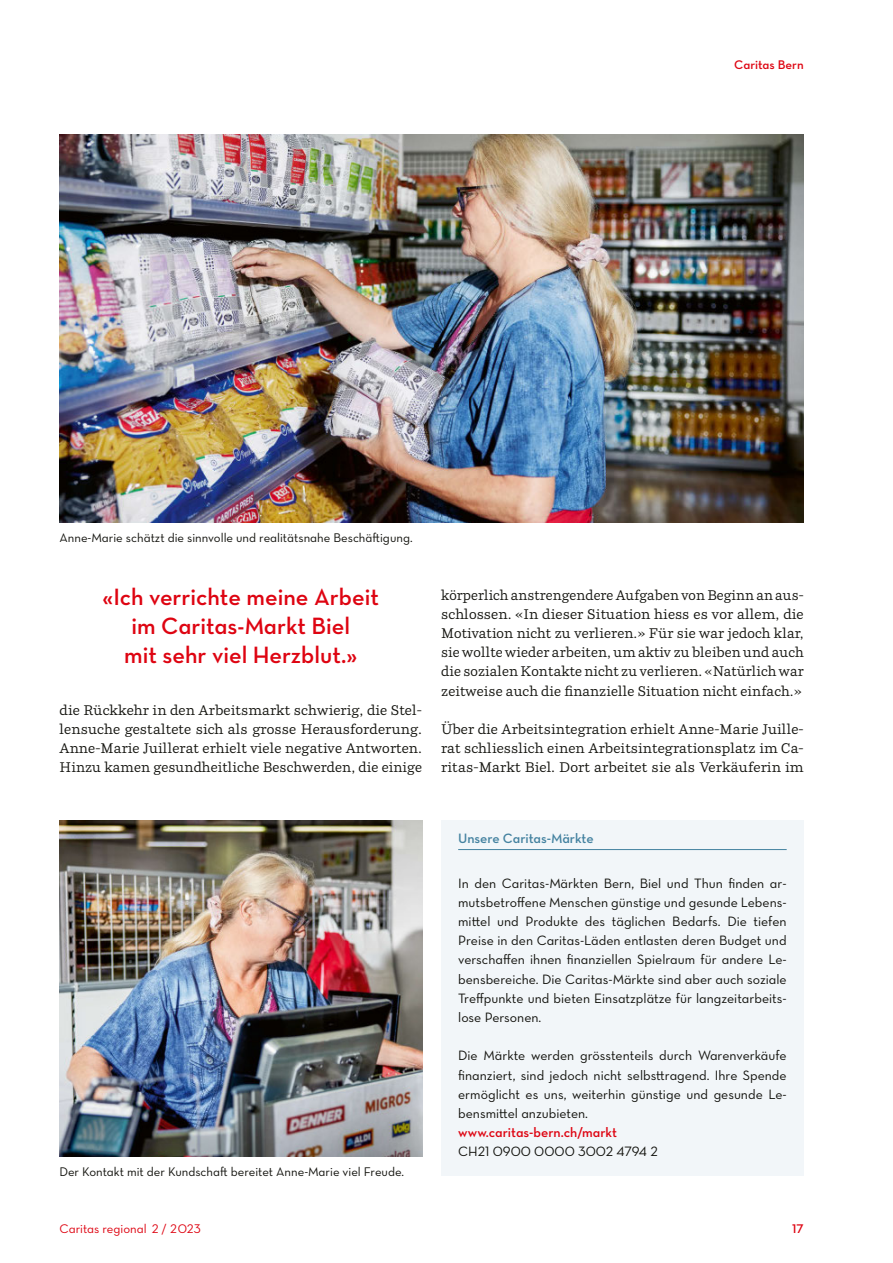
<style>
.page{position:relative;width:893px;height:1263px;background:#fff}
.page>*{position:absolute;margin:0;border:0;box-sizing:border-box;transform-origin:0 0}
.t1{font:24px/28.8px "Neutraface Text Demi Alt";color:#de0411;text-align:center}
.t2{font:13.8px/19.2px "Parry Pro";letter-spacing:.01em;color:#12120d;text-align:justify}
.t3{font:13.8px/19.2px "Neutraface Text Book Alt";color:#12120d;text-align:justify}
.t4{font:13.8px "Neutraface Text Demi Alt";color:#de0411}
.t5{font:13.8px "Neutraface Text Demi Alt";color:#4482a0}
.t6{font:12.75px "Neutraface Text Book Alt";color:#12120d}
.t7{font:12.75px "Neutraface Text Book Alt";color:#de0411}
.t8{font:12.75px "Neutraface Text Demi Alt";color:#de0411}
</style>
<div class="page">
<div style="left:441px;top:820px;width:363px;height:356px;background:#f2f6f9"></div>
<hr style="left:458px;top:849px;width:329px;height:1px;background:#4482a0">
<img style="left:60px;top:134px;width:744px;height:389px">
<img style="left:60px;top:820px;width:362px;height:336px">
<p class="t8" style="left:734px;top:57px;width:71px">Caritas Bern</p>
<p class="t6" style="left:60px;top:530px;width:355px">Anne-Marie schätzt die sinnvolle und realitätsnahe Beschäftigung.</p>
<h1 class="t1" style="left:103px;top:583px;width:278px">«Ich verrichte meine Arbeit im Caritas-Markt Biel<br>mit sehr viel Herzblut.»</h1>
<p class="t2" style="left:60px;top:700px;width:364px">die Rückkehr in den Arbeitsmarkt schwierig, die Stel&shy;lensuche gestaltete sich als grosse Herausforderung.<br>Anne-Marie Juillerat erhielt viele negative Antworten.<br>Hinzu kamen gesundheitliche Beschwerden, die einige</p>
<p class="t2" style="left:441px;top:585px;width:364px">körperlich anstrengendere Aufgaben von Beginn an aus&shy;schlossen. «In dieser Situation hiess es vor allem, die Motivation nicht zu verlieren.» Für sie war jedoch klar, sie wollte wieder arbeiten, um aktiv zu bleiben und auch die sozialen Kontakte nicht zu verlieren. «Natürlich war zeitweise auch die finanzielle Situation nicht einfach.»</p>
<p class="t2" style="left:441px;top:719px;width:364px">Über die Arbeitsintegration erhielt Anne-Marie Juille&shy;rat schliesslich einen Arbeitsintegrationsplatz im Ca&shy;ritas-Markt Biel. Dort arbeitet sie als Verkäuferin im</p>
<p class="t6" style="left:60px;top:1163px;width:346px">Der Kontakt mit der Kundschaft bereitet Anne-Marie viel Freude.</p>
<p class="t7" style="left:60px;top:1221px;width:143px">Caritas regional 2 / 2023</p>
<p class="t5" style="left:458px;top:830px;width:137px">Unsere Caritas-Märkte</p>
<p class="t3" style="left:458px;top:873px;width:330px">In den Caritas-Märkten Bern, Biel und Thun finden ar&shy;mutsbetroffene Menschen günstige und gesunde Lebens&shy;mittel und Produkte des täglichen Bedarfs. Die tiefen Preise in den Caritas-Läden entlasten deren Budget und verschaffen ihnen finanziellen Spielraum für andere Le&shy;bensbereiche. Die Caritas-Märkte sind aber auch soziale Treffpunkte und bieten Einsatzplätze für langzeitarbeits&shy;lose Personen.</p>
<p class="t3" style="left:458px;top:1046px;width:330px">Die Märkte werden grösstenteils durch Warenverkäufe finanziert, sind jedoch nicht selbsttragend. Ihre Spende ermöglicht es uns, weiterhin günstige und gesunde Le&shy;bensmittel anzubieten.</p>
<p class="t4" style="left:458px;top:1124px;width:160px">www.caritas-bern.ch/markt</p>
<p class="t3" style="left:458px;top:1142px;width:201px">CH21 0900 0000 3002 4794 2</p>
<p class="t8" style="left:792px;top:1221px;width:13px">17</p>
</div>
